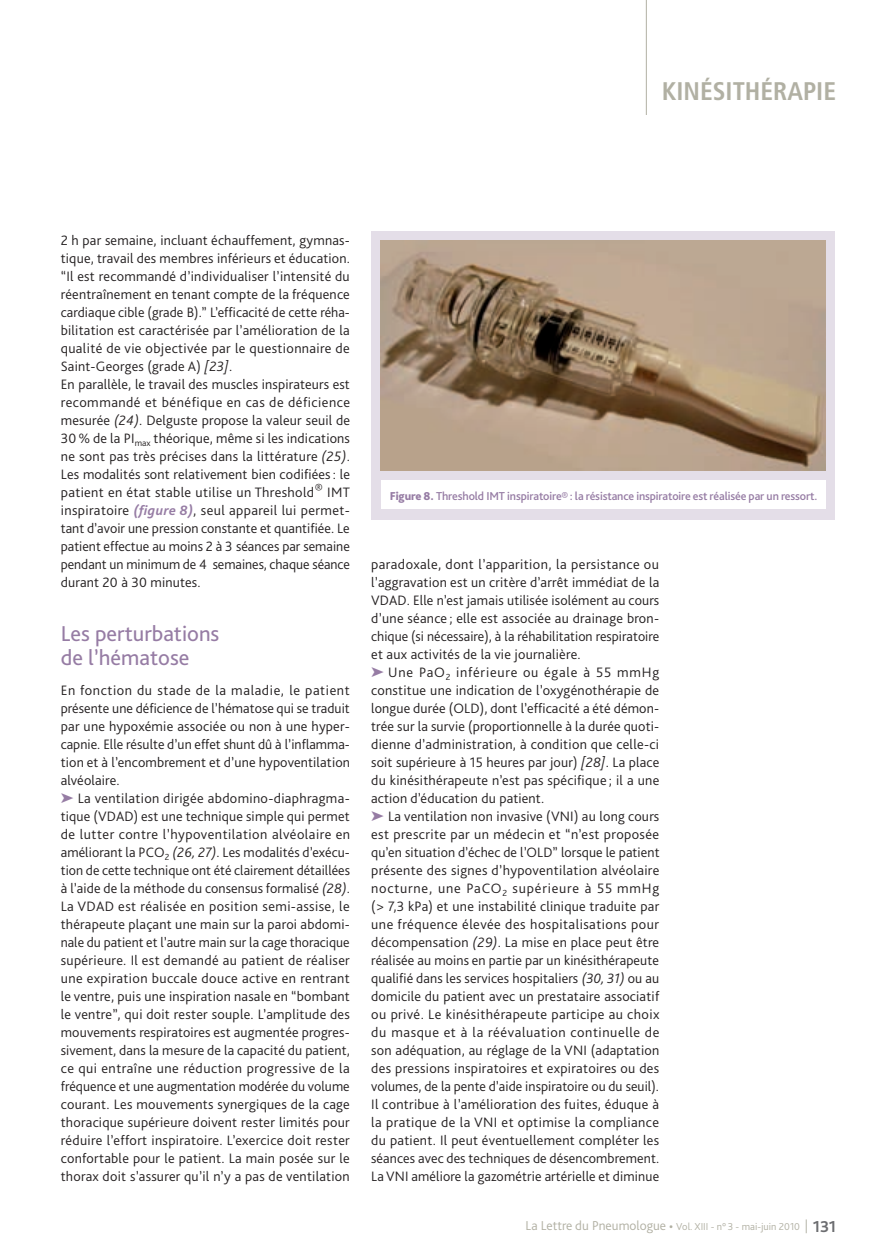
<style>
.page{position:relative;width:887px;height:1257px;background:#fff}
.page>*{position:absolute;margin:0;border:0;box-sizing:border-box;transform-origin:0 0}
.t1{font:700 condensed 25.5px "Frutiger LT Std";color:#b1b0a3}
.INTER_KINE{font:22.5px/24px "Bliss Pro";color:#967ca4}
._01-TEXTE___PUCES{font:300 14.25px/18px "Bliss Pro";letter-spacing:.015em;color:#231f20;text-align:justify}
._01-TEXTE_COURANT{font:300 14.25px/18px "Bliss Pro";letter-spacing:.01em;color:#231f20;text-align:justify}
._01-figure_légende{font:500 12px "Bliss Pro";letter-spacing:-.01em;color:#967ca4}
.t2{font:300 10.5px "Bliss Pro";color:#b1b0a3}
.s1{font-style:italic}
.s2{font-weight:700;font-style:italic;color:#967ca4}
.s3{color:#967ca4}
.s4{font-weight:800}
.s5{font-size:13.5px}
.s6{font-weight:700;font-size:16.5px;color:#6c6d70}
</style>
<div class="page">
<div style="left:371px;top:231px;width:464px;height:288px;background:#e4dee8"></div>
<img style="left:381px;top:241px;width:445px;height:229px">
<div style="left:381px;top:480px;width:445px;height:28px;background:#fff"></div>
<hr style="left:646px;top:0;width:1px;height:115px;background:#b1b0a3">
<h1 class="t1" style="left:662px;top:76px;width:176px">KINÉSITHÉRAPIE</h1>
<p class="_01-TEXTE_COURANT" style="left:61px;top:230px;width:291px">2 h par semaine, incluant échauffement, gymnas&shy;tique, travail des membres inférieurs et éducation. “Il est recommandé d’individualiser l’intensité du réentraînement en tenant compte de la fréquence cardiaque cible (grade B).” L’efficacité de cette réha&shy;bilitation est caractérisée par l’amélioration de la qualité de vie objectivée par le questionnaire de Saint-Georges (grade A) <span class="s1">[23]</span>.</p>
<p class="_01-TEXTE_COURANT" style="left:61px;top:374px;width:291px">En parallèle, le travail des muscles inspirateurs est recommandé et bénéfique en cas de déficience mesurée <span class="s1">(24)</span>. Delguste propose la valeur seuil de 30 % de la PI<sub>max</sub> théorique, même si les indications ne sont pas très précises dans la littérature <span class="s1">(25)</span>.<br>Les modalités sont relativement bien codifiées: le patient en état stable utilise un Threshold<sup>®</sup> IMT inspiratoire <span class="s2">(figure 8)</span>, seul appareil lui permet&shy;tant d’avoir une pression constante et quantifiée. Le patient effectue au moins 2 à 3 séances par semaine pendant un minimum de 4 semaines, chaque séance durant 20 à 30 minutes.</p>
<p class="INTER_KINE" style="left:61px;top:620px;width:160px">Les perturbations de l’hématose</p>
<p class="_01-TEXTE_COURANT" style="left:61px;top:680px;width:291px">En fonction du stade de la maladie, le patient présente une déficience de l’hématose qui se traduit par une hypoxémie associée ou non à une hyper&shy;capnie. Elle résulte d’un effet shunt dû à l’inflamma&shy;tion et à l’encombrement et d’une hypoventilation alvéolaire.</p>
<p class="_01-TEXTE___PUCES" style="left:61px;top:788px;width:291px"><span class="s3">➤</span> La ventilation dirigée abdomino-diaphragma&shy;tique (VDAD) est une technique simple qui permet de lutter contre l’hypoventilation alvéolaire en améliorant la PCO<sub>2</sub> <span class="s1">(26, 27)</span>. Les modalités d’exécu&shy;tion de cette technique ont été clairement détaillées à l’aide de la méthode du consensus formalisé <span class="s1">(28)</span>.<br>La VDAD est réalisée en position semi-assise, le thérapeute plaçant une main sur la paroi abdomi&shy;nale du patient et l’autre main sur la cage thoracique supérieure. Il est demandé au patient de réaliser une expiration buccale douce active en rentrant le ventre, puis une inspiration nasale en “bombant le ventre”, qui doit rester souple. L’amplitude des mouvements respiratoires est augmentée progres&shy;sivement, dans la mesure de la capacité du patient, ce qui entraîne une réduction progressive de la fréquence et une augmentation modérée du volume courant. Les mouvements synergiques de la cage thoracique supérieure doivent rester limités pour réduire l’effort inspiratoire. L’exercice doit rester confortable pour le patient. La main posée sur le thorax doit s’assurer qu’il n’y a pas de ventilation</p>
<p class="_01-figure_légende" style="left:390px;top:489px;width:429px"><span class="s4">Figure 8.</span> Threshold IMT inspiratoire®: la résistance inspiratoire est réalisée par un ressort.</p>
<p class="_01-TEXTE___PUCES" style="left:371px;top:554px;width:290px">paradoxale, dont l’apparition, la persistance ou l’aggravation est un critère d’arrêt immédiat de la VDAD. Elle n’est jamais utilisée isolément au cours d’une séance ; elle est associée au drainage bron&shy;chique (si nécessaire), à la réhabilitation respiratoire et aux activités de la vie journalière.</p>
<p class="_01-TEXTE___PUCES" style="left:371px;top:662px;width:290px"><span class="s3">➤</span> Une PaO<sub>2</sub> inférieure ou égale à 55 mmHg constitue une indication de l’oxygénothérapie de longue durée (OLD), dont l’efficacité a été démon&shy;trée sur la survie (proportionnelle à la durée quoti&shy;dienne d’administration, à condition que celle-ci soit supérieure à 15 heures par jour) <span class="s1">[28]</span>. La place du kinésithérapeute n’est pas spécifique ; il a une action d’éducation du patient.</p>
<p class="_01-TEXTE___PUCES" style="left:371px;top:806px;width:290px"><span class="s3">➤</span> La ventilation non invasive (VNI) au long cours est prescrite par un médecin et “n’est proposée qu’en situation d’échec de l’OLD” lorsque le patient présente des signes d’hypoventilation alvéolaire nocturne, une PaCO<sub>2</sub> supérieure à 55 mmHg (&gt; 7,3 kPa) et une instabilité clinique traduite par une fréquence élevée des hospitalisations pour décompensation <span class="s1">(29)</span>. La mise en place peut être réalisée au moins en partie par un kinésithérapeute qualifié dans les services hospitaliers <span class="s1">(30, 31)</span> ou au domicile du patient avec un prestataire associatif ou privé. Le kinésithérapeute participe au choix du masque et à la réévaluation continuelle de son adéquation, au réglage de la VNI (adaptation des pressions inspiratoires et expiratoires ou des volumes, de la pente d’aide inspiratoire ou du seuil).<br>Il contribue à l’amélioration des fuites, éduque à la pratique de la VNI et optimise la compliance du patient. Il peut éventuellement compléter les séances avec des techniques de désencombrement.</p>
<p class="_01-TEXTE_COURANT" style="left:371px;top:1166px;width:289px">La VNI améliore la gazométrie artérielle et diminue</p>
<p class="t2" style="left:526px;top:1220px;width:312px"><span class="s5">La Lettre du Pneumologue •</span> Vol. XIII - n°3 - mai-juin 2010 <span class="s5">|</span> <span class="s6">131</span></p>
</div>
